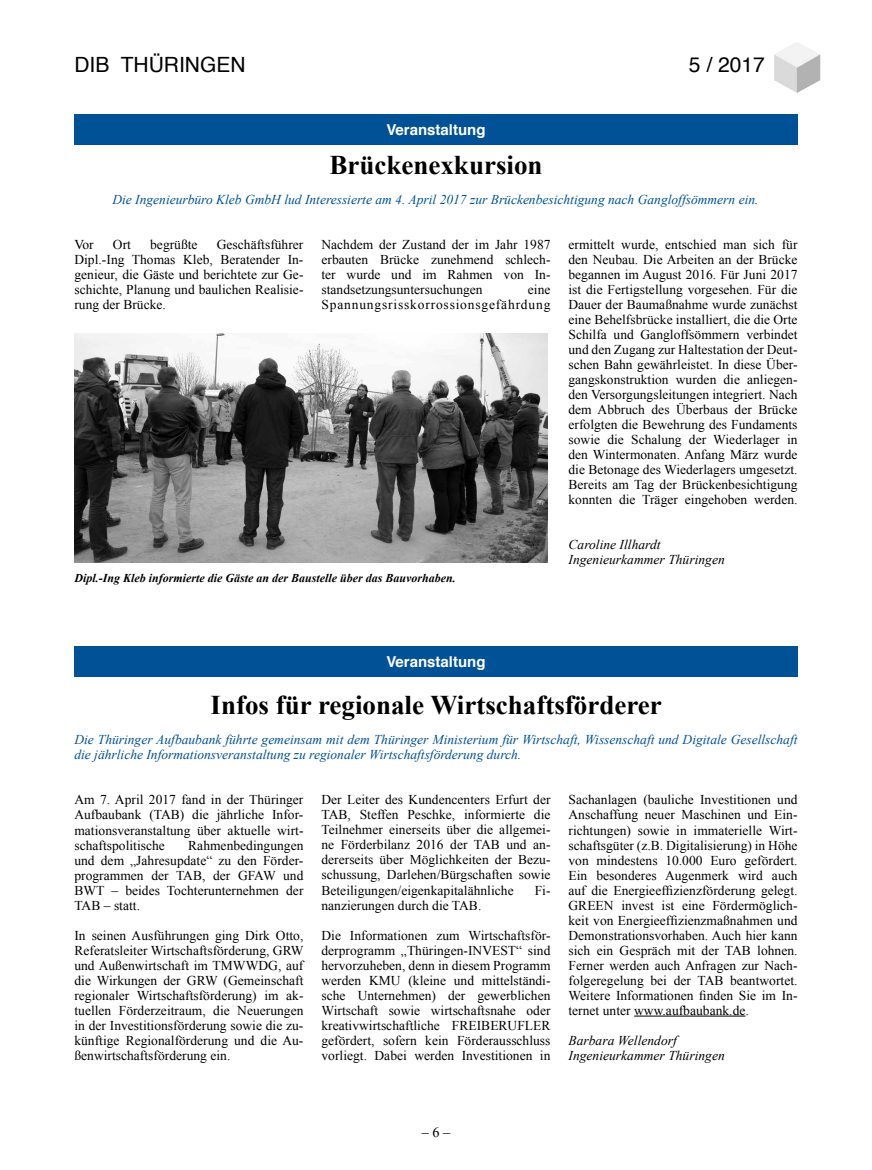
<style>
.page{position:relative;width:872px;height:1170px;background:#fff}
.page>*{position:absolute;margin:0;border:0;box-sizing:border-box;transform-origin:0 0}
.t1{font:700 27px "Times New Roman";color:#000}
.t2{font:21px "Helvetica";color:#000}
.t3{font:700 15px "Helvetica";color:#fff}
.t4{font:14.25px "Times New Roman";color:#000}
.t5{font:13.5px/15px "Times New Roman";color:#000;text-align:justify}
.t6{font:italic 13.5px/15px "Times New Roman";color:#005196}
.t7{font:italic 13.5px/15px "Times New Roman";color:#000}
.t8{font:13.5px/15px "Times New Roman";letter-spacing:.06em;color:#000;text-align:right}
.t9{font:italic 700 12px "Times New Roman";color:#000}
</style>
<div class="page">
<img style="left:774px;top:43px;width:46px;height:50px">
<div style="left:74px;top:646px;width:723px;height:30px;background:#005196"></div>
<hr style="left:634px;top:1015px;width:111px;height:1px;background:#000">
<div style="left:74px;top:114px;width:723px;height:30px;background:#005196"></div>
<img style="left:74px;top:334px;width:473px;height:228px">
<h2 class="t2" style="left:74px;top:49px;width:173px">DIB THÜRINGEN</h2>
<h2 class="t2" style="left:689px;top:49px;width:77px">5 / 2017</h2>
<p class="t3" style="left:386px;top:117px;width:101px">Veranstaltung</p>
<h1 class="t1" style="left:329px;top:146px;width:215px">Brückenexkursion</h1>
<p class="t6" style="left:112px;top:192px;width:647px">Die Ingenieurbüro Kleb GmbH lud Interessierte am 4. April 2017 zur Brückenbesichtigung nach Gangloffsömmern ein.</p>
<p class="t5" style="left:74px;top:237px;width:230px;text-indent:142px">Geschäftsführer Dipl.-Ing Thomas Kleb, Beratender In&shy;genieur, die Gäste und berichtete zur Ge&shy;schichte, Planung und baulichen Realisie&shy;rung der Brücke.</p>
<p class="t5" style="left:321px;top:237px;width:230px">Nachdem der Zustand der im Jahr 1987 erbauten Brücke zunehmend schlech&shy;ter wurde und im Rahmen von In&shy;standsetzungsuntersuchungen</p>
<p class="t5" style="left:74px;top:237px;width:21px">Vor</p>
<p class="t5" style="left:113px;top:237px;width:20px">Ort</p>
<p class="t5" style="left:150px;top:237px;width:49px">begrüßte</p>
<p class="t8" style="left:321px;top:282px;width:230px">eine<br>Spannungsrisskorrossionsgefährdung</p>
<p class="t9" style="left:74px;top:569px;width:383px">Dipl.-Ing Kleb informierte die Gäste an der Baustelle über das Bauvorhaben.</p>
<p class="t5" style="left:568px;top:237px;width:230px">ermittelt wurde, entschied man sich für den Neubau. Die Arbeiten an der Brücke begannen im August 2016. Für Juni 2017 ist die Fertigstellung vorgesehen. Für die Dauer der Baumaßnahme wurde zunächst eine Behelfsbrücke installiert, die die Orte Schilfa und Gangloffsömmern verbindet und den Zugang zur Haltestation der Deut&shy;schen Bahn gewährleistet. In diese Über&shy;gangskonstruktion wurden die anliegen&shy;den Versorgungsleitungen integriert. Nach dem Abbruch des Überbaus der Brücke erfolgten die Bewehrung des Fundaments sowie die Schalung der Wiederlager in den Wintermonaten. Anfang März wurde die Betonage des Wiederlagers umgesetzt.<br>Bereits am Tag der Brückenbesichtigung konnten die Träger eingehoben werden.</p>
<p class="t7" style="left:568px;top:537px;width:158px">Caroline Illhardt<br>Ingenieurkammer Thüringen</p>
<p class="t3" style="left:386px;top:650px;width:101px">Veranstaltung</p>
<h1 class="t1" style="left:210px;top:686px;width:453px">Infos für regionale Wirtschaftsförderer</h1>
<p class="t6" style="left:74px;top:732px;width:724px">Die Thüringer Aufbaubank führte gemeinsam mit dem Thüringer Ministerium für Wirtschaft, Wissenschaft und Digitale Gesellschaft die jährliche Informationsveranstaltung zu regionaler Wirtschaftsförderung durch.</p>
<p class="t5" style="left:74px;top:792px;width:230px">Am 7. April 2017 fand in der Thüringer Aufbaubank (TAB) die jährliche Infor&shy;mationsveranstaltung über aktuelle wirt&shy;schaftspolitische</p>
<p class="t5" style="left:74px;top:837px;width:230px;text-indent:114px">Rahmenbedingungen und dem „Jahresupdate“ zu den Förder&shy;programmen der TAB, der GFAW und BWT – beides Tochterunternehmen der TAB – statt.</p>
<p class="t5" style="left:74px;top:927px;width:231px">In seinen Ausführungen ging Dirk Otto, Referatsleiter Wirtschaftsförderung, GRW und Außenwirtschaft im TMWWDG, auf die Wirkungen der GRW (Gemeinschaft regionaler Wirtschaftsförderung) im ak&shy;tuellen Förderzeitraum, die Neuerungen in der Investitionsförderung sowie die zu&shy;künftige Regionalförderung und die Au&shy;ßenwirtschaftsförderung ein.</p>
<p class="t5" style="left:321px;top:792px;width:230px">Der Leiter des Kundencenters Erfurt der TAB, Steffen Peschke, informierte die Teilnehmer einerseits über die allgemei&shy;ne Förderbilanz 2016 der TAB und an&shy;dererseits über Möglichkeiten der Bezu&shy;schussung, Darlehen/Bürgschaften sowie Beteiligungen/eigenkapitalähnliche</p>
<p class="t5" style="left:535px;top:882px;width:17px">Fi-</p>
<p class="t5" style="left:321px;top:897px;width:161px">nanzierungen durch die TAB.</p>
<p class="t5" style="left:321px;top:927px;width:230px">Die Informationen zum Wirtschaftsför&shy;derprogramm „Thüringen-INVEST“ sind hervorzuheben, denn in diesem Programm werden KMU (kleine und mittelständi&shy;sche Unternehmen) der gewerblichen Wirtschaft sowie wirtschaftsnahe oder kreativwirtschaftliche FREIBERUFLER gefördert, sofern kein Förderausschluss vorliegt. Dabei werden Investitionen in</p>
<p class="t5" style="left:568px;top:792px;width:230px">Sachanlagen (bauliche Investitionen und Anschaffung neuer Maschinen und Ein&shy;richtungen) sowie in immaterielle Wirt&shy;schaftsgüter (z.B. Digitalisierung) in Höhe von mindestens 10.000 Euro gefördert.<br>Ein besonderes Augenmerk wird auch auf die Energieeffizienzförderung gelegt.<br>GREEN invest ist eine Fördermöglich&shy;keit von Energieeffizienzmaßnahmen und Demonstrationsvorhaben. Auch hier kann sich ein Gespräch mit der TAB lohnen.<br>Ferner werden auch Anfragen zur Nach&shy;folgeregelung bei der TAB beantwortet.<br>Weitere Informationen finden Sie im In&shy;ternet unter www.aufbaubank.de.</p>
<p class="t7" style="left:568px;top:1032px;width:158px">Barbara Wellendorf<br>Ingenieurkammer Thüringen</p>
<p class="t4" style="left:422px;top:1122px;width:30px">– 6 –</p>
</div>
